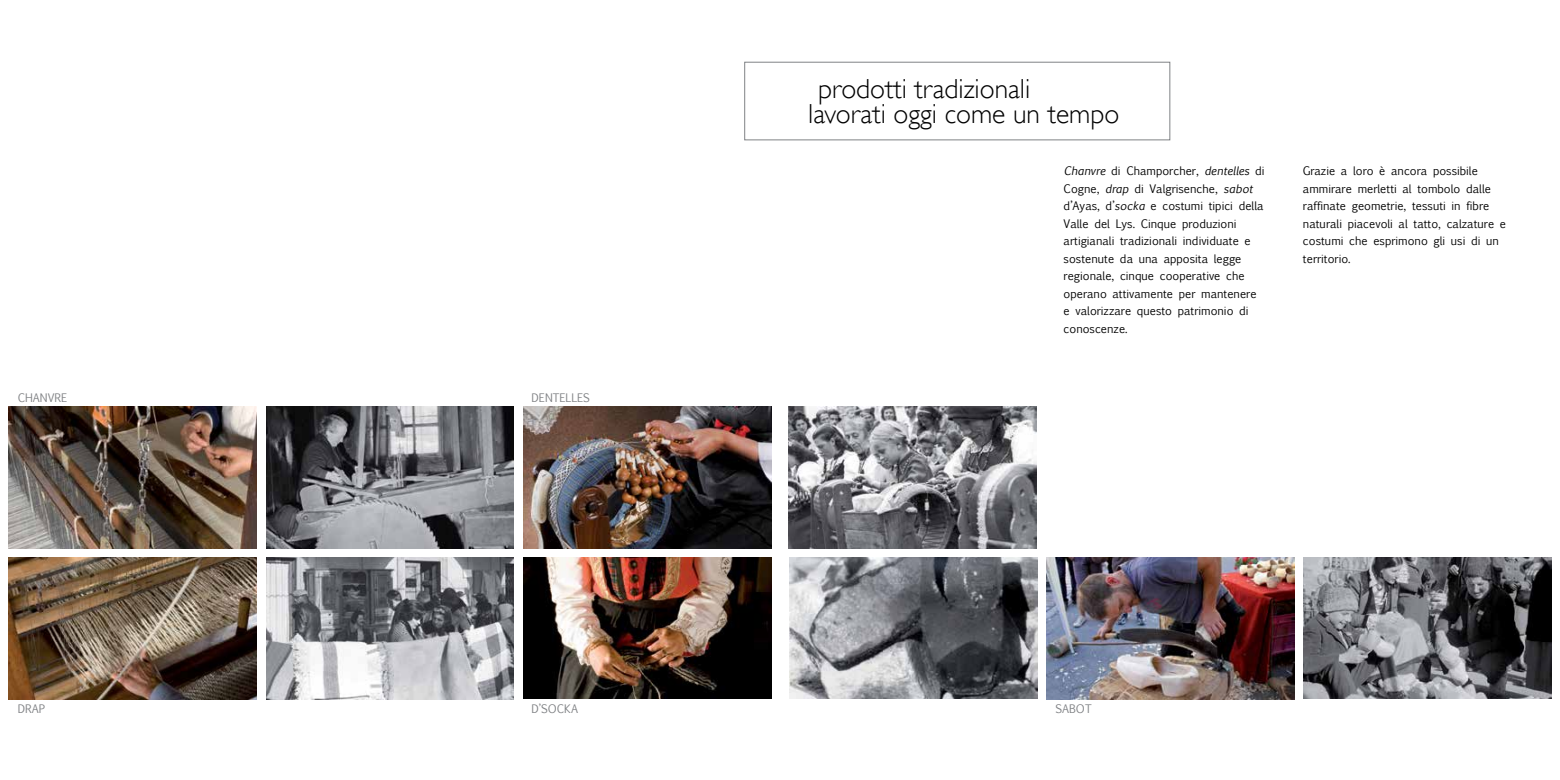
<style>
.page{position:relative;width:1560px;height:780px;background:#fff}
.page>*{position:absolute;margin:0;border:0;box-sizing:border-box;transform-origin:0 0}
.t1{font:300 27.5px/25.9px "Gill Sans";color:#000}
.t2{font:11.25px/17.5px "Euphemia UCAS";color:#000}
.t3{font:11.25px "Euphemia UCAS";color:#808285}
.s1{font-style:italic}
</style>
<div class="page">
<img style="left:1303px;top:557px;width:247px;height:142px">
<img style="left:789px;top:557px;width:247px;height:141px">
<img style="left:788px;top:406px;width:248px;height:142px">
<img style="left:1046px;top:557px;width:247px;height:142px">
<img style="left:266px;top:557px;width:248px;height:142px">
<img style="left:523px;top:557px;width:248px;height:141px">
<img style="left:9px;top:406px;width:248px;height:142px">
<img style="left:266px;top:406px;width:248px;height:142px">
<img style="left:523px;top:406px;width:248px;height:142px">
<img style="left:9px;top:557px;width:248px;height:142px">
<div style="left:744px;top:62px;width:425px;height:78px;background:#fff;border:1px solid #808285"></div>
<p class="t3" style="left:18px;top:389px;width:51px">CHANVRE</p>
<p class="t3" style="left:18px;top:700px;width:29px">DRAP</p>
<p class="t3" style="left:531px;top:389px;width:60px">DENTELLES</p>
<h1 class="t1" style="left:808px;top:75px;width:312px;text-indent:10px">prodotti tradizionali<br>lavorati oggi come un tempo</h1>
<p class="t2" style="left:1063px;top:162px;width:202px"><span class="s1">Chanvre</span> di Champorcher, <span class="s1">dentelles</span> di Cogne, <span class="s1">drap</span> di Valgrisenche, <span class="s1">sabot </span>d’Ayas, d’<span class="s1">socka</span> e costumi tipici della Valle del Lys. Cinque produzioni artigianali tradizionali individuate e sostenute da una apposita legge regionale, cinque cooperative che operano attivamente per mantenere e valorizzare questo patrimonio di conoscenze.</p>
<p class="t2" style="left:1302px;top:162px;width:205px">Grazie a loro è ancora possibile ammirare merletti al tombolo dalle raffinate geometrie, tessuti in fibre naturali piacevoli al tatto, calzature e costumi che esprimono gli usi di un territorio.</p>
<p class="t3" style="left:531px;top:700px;width:48px">D’SOCKA</p>
<p class="t3" style="left:1055px;top:700px;width:38px">SABOT</p>
</div>
